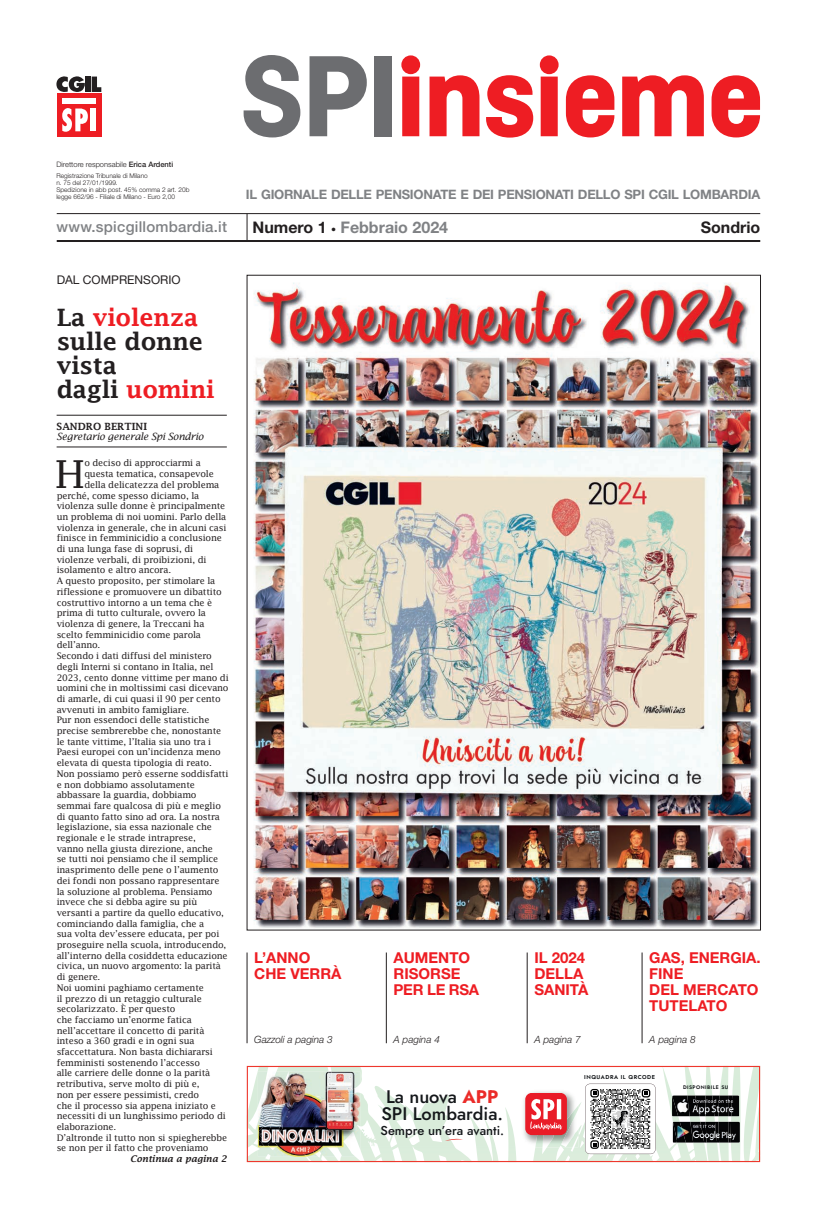
<style>
.page{position:relative;width:817px;height:1219px;background:#fff}
.page>*{position:absolute;margin:0;border:0;box-sizing:border-box;transform-origin:0 0}
.t1{font:38.6px "Lucida Fax";color:#231f20}
.t2{font:600 24px/24px "Lucida Fax";letter-spacing:-.01em;color:#231f20}
.t3{font:18.2px/17.5px "Jost";color:#14171a}
.t4{font:700 16px "Helvetica Neue LT Std";color:#808285}
.t5{font:700 16px "Helvetica Neue LT Std";color:#231f20}
.t6{font:700 15px/16px "Helvetica Neue LT Std";color:#ee1d23}
.t7{font:500 15px "Helvetica Neue LT Std";letter-spacing:.015em;color:#808285}
.t8{font:700 13px "Helvetica Neue LT Std";letter-spacing:-.02em;color:#808285}
.t9{font:12.9px "Jost";color:#14171a}
.t10{font:12px "Helvetica Neue LT Std";color:#231f20}
.t11{font:italic 300 10px "Helvetica Neue LT Std";color:#231f20}
.t12{font:italic 10px "Lucida Fax";letter-spacing:-.035em;color:#231f20}
.t13{font:600 10px "Lucida Fax";color:#231f20}
.t14{font:9px "Lucida Fax";letter-spacing:-.02em;color:#231f20}
.t15{font:italic 600 9px "Lucida Fax";color:#231f20}
.t16{font:300 7.5px "Helvetica Neue LT Std";color:#231f20}
.t17{font:300 6.5px/7px "Helvetica Neue LT Std";color:#231f20}
.t18{font:600 5.6px "Jost";letter-spacing:.09em;color:#14171a}
.t19{font:600 5.1px "Jost";letter-spacing:.09em;color:#14171a}
.s1{font-weight:500}
.s2{color:#231f20}
.s3{font-size:10px;color:#231f20}
.s4{color:#ee1d23}
.s5{color:#eb2c29}
</style>
<div class="page">
<div style="left:57px;top:93px;width:44px;height:44px;background:#ee1d23"></div>
<svg style="left:56px;top:76px;width:29px;height:16px"></svg>
<div style="left:86px;top:76px;width:5px;height:16px;background:#231f20"></div>
<svg style="left:92px;top:76px;width:9px;height:16px"></svg>
<svg style="left:62px;top:108px;width:26px;height:24px"></svg>
<div style="left:91px;top:109px;width:5px;height:22px;background:#fff"></div>
<div style="left:62px;top:99px;width:34px;height:5px;background:#fff"></div>
<hr style="left:57px;top:240px;width:703px;height:2px;background:#231f20">
<svg style="left:247px;top:214px;width:1px;height:26px"></svg>
<hr style="left:57px;top:213px;width:703px;height:1px;background:#231f20">
<svg style="left:243px;top:55px;width:57px;height:82px"></svg>
<svg style="left:309px;top:56px;width:58px;height:80px"></svg>
<div style="left:374px;top:56px;width:17px;height:80px;background:#6c6d70"></div>
<svg style="left:401px;top:55px;width:19px;height:81px;background:#f04146"></svg>
<svg style="left:429px;top:75px;width:50px;height:61px"></svg>
<svg style="left:486px;top:75px;width:47px;height:63px"></svg>
<svg style="left:539px;top:55px;width:19px;height:81px;background:#f04247"></svg>
<svg style="left:565px;top:75px;width:49px;height:62px"></svg>
<svg style="left:622px;top:75px;width:81px;height:61px"></svg>
<svg style="left:711px;top:75px;width:48px;height:62px"></svg>
<hr style="left:57px;top:415px;width:170px;height:1px;background:#231f20">
<hr style="left:57px;top:447px;width:170px;height:1px;background:#231f20">
<svg style="left:247px;top:1066px;width:513px;height:96px"></svg>
<hr style="left:641px;top:952px;width:1px;height:91px;background:#231f20">
<hr style="left:527px;top:952px;width:1px;height:91px;background:#231f20">
<img style="left:253px;top:283px;width:505px;height:645px">
<hr style="left:247px;top:952px;width:1px;height:91px;background:#231f20">
<hr style="left:386px;top:952px;width:1px;height:91px;background:#231f20">
<p class="t16" style="left:56px;top:160px;width:118px">Direttore responsabile <span class="s1">Erica Ardenti</span></p>
<p class="t17" style="left:56px;top:172px;width:134px">Registrazione Tribunale di Milano<br>n. 75 del 27/01/1999.<br>Spedizione in abb post. 45% comma 2 art. 20b legge 662/96 - Filiale di Milano - Euro 2,00</p>
<h3 class="t8" style="left:246px;top:186px;width:515px">IL GIORNALE DELLE PENSIONATE E DEI PENSIONATI DELLO SPI CGIL LOMBARDIA</h3>
<h3 class="t7" style="left:57px;top:218px;width:172px">www.spicgillombardia.it</h3>
<h3 class="t4" style="left:252px;top:217px;width:197px"><span class="s2">Numero 1</span> <span class="s3">•</span> Febbraio 2024</h3>
<h3 class="t5" style="left:700px;top:217px;width:61px">Sondrio</h3>
<h3 class="t10" style="left:57px;top:272px;width:125px">DAL COMPRENSORIO</h3>
<h2 class="t2" style="left:57px;top:306px;width:159px">La <span class="s4">violenza </span>sulle donne vista<br>dagli <span class="s4">uomini</span></h2>
<p class="t13" style="left:57px;top:420px;width:92px">SANDRO BERTINI</p>
<p class="t12" style="left:57px;top:430px;width:149px">Segretario generale Spi Sondrio</p>
<h1 class="t1" style="left:55px;top:452px;width:32px">H</h1>
<p class="t14" style="left:84px;top:458px;width:118px">o deciso di approcciarmi a</p>
<p class="t14" style="left:84px;top:469px;width:131px">questa tematica, consapevole</p>
<p class="t14" style="left:84px;top:479px;width:136px">della delicatezza del problema</p>
<p class="t14" style="left:57px;top:490px;width:144px">perché, come spesso diciamo, la</p>
<p class="t14" style="left:57px;top:501px;width:170px">violenza sulle donne è principalmente</p>
<p class="t14" style="left:57px;top:511px;width:171px">un problema di noi uomini. Parlo della</p>
<p class="t14" style="left:57px;top:522px;width:171px">violenza in generale, che in alcuni casi</p>
<p class="t14" style="left:57px;top:533px;width:166px">finisce in femminicidio a conclusione</p>
<p class="t14" style="left:57px;top:544px;width:138px">di una lunga fase di soprusi, di</p>
<p class="t14" style="left:57px;top:554px;width:151px">violenze verbali, di proibizioni, di</p>
<p class="t14" style="left:57px;top:565px;width:116px">isolamento e altro ancora.</p>
<p class="t14" style="left:57px;top:576px;width:160px">A questo proposito, per stimolare la</p>
<p class="t14" style="left:57px;top:586px;width:166px">riflessione e promuovere un dibattito</p>
<p class="t14" style="left:57px;top:597px;width:157px">costruttivo intorno a un tema che è</p>
<p class="t14" style="left:57px;top:608px;width:151px">prima di tutto culturale, ovvero la</p>
<p class="t14" style="left:57px;top:618px;width:149px">violenza di genere, la Treccani ha</p>
<p class="t14" style="left:57px;top:629px;width:146px">scelto femminicidio come parola</p>
<p class="t14" style="left:57px;top:640px;width:45px">dell’anno.</p>
<p class="t14" style="left:57px;top:651px;width:157px">Secondo i dati diffusi del ministero</p>
<p class="t14" style="left:57px;top:661px;width:158px">degli Interni si contano in Italia, nel</p>
<p class="t14" style="left:57px;top:672px;width:173px">2023, cento donne vittime per mano di</p>
<p class="t14" style="left:57px;top:683px;width:173px">uomini che in moltissimi casi dicevano</p>
<p class="t14" style="left:57px;top:693px;width:165px">di amarle, di cui quasi il 90 per cento</p>
<p class="t14" style="left:57px;top:704px;width:134px">avvenuti in ambito famigliare.</p>
<p class="t14" style="left:57px;top:715px;width:154px">Pur non essendoci delle statistiche</p>
<p class="t14" style="left:57px;top:725px;width:166px">precise sembrerebbe che, nonostante</p>
<p class="t14" style="left:57px;top:736px;width:156px">le tante vittime, l’Italia sia uno tra i</p>
<p class="t14" style="left:57px;top:747px;width:166px">Paesi europei con un’incidenza meno</p>
<p class="t14" style="left:57px;top:758px;width:157px">elevata di questa tipologia di reato.</p>
<p class="t14" style="left:57px;top:768px;width:173px">Non possiamo però esserne soddisfatti</p>
<p class="t14" style="left:57px;top:779px;width:140px">e non dobbiamo assolutamente</p>
<p class="t14" style="left:57px;top:790px;width:141px">abbassare la guardia, dobbiamo</p>
<p class="t14" style="left:57px;top:800px;width:166px">semmai fare qualcosa di più e meglio</p>
<p class="t14" style="left:57px;top:811px;width:165px">di quanto fatto sino ad ora. La nostra</p>
<p class="t14" style="left:57px;top:822px;width:157px">legislazione, sia essa nazionale che</p>
<p class="t14" style="left:57px;top:832px;width:141px">regionale e le strade intraprese,</p>
<p class="t14" style="left:57px;top:843px;width:158px">vanno nella giusta direzione, anche</p>
<p class="t14" style="left:57px;top:854px;width:163px">se tutti noi pensiamo che il semplice</p>
<p class="t14" style="left:57px;top:865px;width:163px">inasprimento delle pene o l’aumento</p>
<p class="t14" style="left:57px;top:875px;width:164px">dei fondi non possano rappresentare</p>
<p class="t14" style="left:57px;top:886px;width:157px">la soluzione al problema. Pensiamo</p>
<p class="t14" style="left:57px;top:897px;width:142px">invece che si debba agire su più</p>
<p class="t14" style="left:57px;top:907px;width:169px">versanti a partire da quello educativo,</p>
<p class="t14" style="left:57px;top:918px;width:149px">cominciando dalla famiglia, che a</p>
<p class="t14" style="left:57px;top:929px;width:164px">sua volta dev’essere educata, per poi</p>
<p class="t14" style="left:57px;top:940px;width:171px">proseguire nella scuola, introducendo,</p>
<p class="t14" style="left:57px;top:950px;width:172px">all’interno della cosiddetta educazione</p>
<p class="t14" style="left:57px;top:961px;width:166px">civica, un nuovo argomento: la parità</p>
<p class="t14" style="left:57px;top:972px;width:45px">di genere.</p>
<p class="t14" style="left:57px;top:982px;width:149px">Noi uomini paghiamo certamente</p>
<p class="t14" style="left:57px;top:993px;width:146px">il prezzo di un retaggio culturale</p>
<p class="t14" style="left:57px;top:1004px;width:120px">secolarizzato. È per questo</p>
<p class="t14" style="left:57px;top:1014px;width:137px">che facciamo un’enorme fatica</p>
<p class="t14" style="left:57px;top:1025px;width:149px">nell’accettare il concetto di parità</p>
<p class="t14" style="left:57px;top:1036px;width:139px">inteso a 360 gradi e in ogni sua</p>
<p class="t14" style="left:57px;top:1047px;width:158px">sfaccettatura. Non basta dichiararsi</p>
<p class="t14" style="left:57px;top:1057px;width:145px">femministi sostenendo l’accesso</p>
<p class="t14" style="left:57px;top:1068px;width:155px">alle carriere delle donne o la parità</p>
<p class="t14" style="left:57px;top:1079px;width:144px">retributiva, serve molto di più e,</p>
<p class="t14" style="left:57px;top:1089px;width:144px">non per essere pessimisti, credo</p>
<p class="t14" style="left:57px;top:1100px;width:161px">che il processo sia appena iniziato e</p>
<p class="t14" style="left:57px;top:1111px;width:171px">necessiti di un lunghissimo periodo di</p>
<p class="t14" style="left:57px;top:1121px;width:61px">elaborazione.</p>
<p class="t14" style="left:57px;top:1132px;width:172px">D’altronde il tutto non si spiegherebbe</p>
<p class="t14" style="left:57px;top:1143px;width:153px">se non per il fatto che proveniamo</p>
<p class="t15" style="left:130px;top:1154px;width:98px">Continua a pagina 2</p>
<h3 class="t6" style="left:254px;top:949px;width:89px">L’ANNO<br>CHE VERRÀ</h3>
<p class="t11" style="left:254px;top:1034px;width:80px">Gazzoli a pagina 3</p>
<h3 class="t6" style="left:393px;top:949px;width:87px">AUMENTO<br>RISORSE<br>PER LE RSA</h3>
<p class="t11" style="left:393px;top:1034px;width:48px">A pagina 4</p>
<h3 class="t3" style="left:381px;top:1088px;width:123px">La nuova <span class="s5">APP<br></span>SPI Lombardia.</h3>
<h3 class="t9" style="left:380px;top:1122px;width:125px">Sempre un’era avanti.</h3>
<h3 class="t6" style="left:534px;top:949px;width:55px">IL 2024<br>DELLA<br>SANITÀ</h3>
<p class="t11" style="left:534px;top:1034px;width:48px">A pagina 7</p>
<h3 class="t6" style="left:649px;top:949px;width:113px">GAS, ENERGIA.<br>FINE<br>DEL MERCATO<br>TUTELATO</h3>
<p class="t11" style="left:649px;top:1034px;width:48px">A pagina 8</p>
<p class="t18" style="left:584px;top:1073px;width:72px">INQUADRA IL QRCODE</p>
<p class="t19" style="left:683px;top:1084px;width:47px">DISPONIBILE SU</p>
</div>
